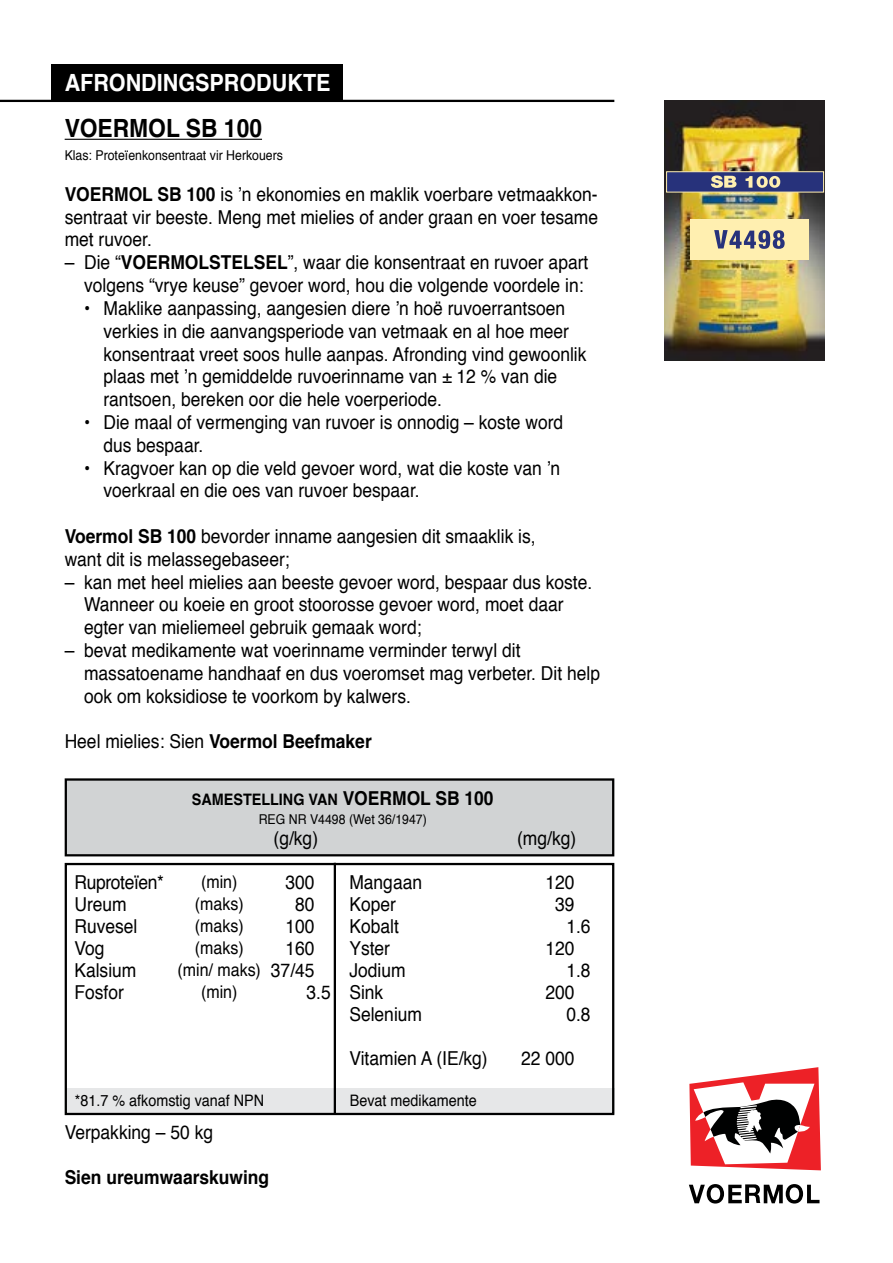
<style>
.page{position:relative;width:893px;height:1263px;background:#fff}
.page>*{position:absolute;margin:0;border:0;box-sizing:border-box;transform-origin:0 0}
.t1{font:700 25.05px "Helvetica";color:#000;scale:.91 1}
.t2{font:700 23.7px "Helvetica";color:#fff;scale:.91 1}
.t3{font:19.2px/22.8px "Helvetica";color:#000;scale:.91 1}
.t4{font:700 19.2px "Helvetica";color:#000;scale:.91 1}
.t5{font:19.2px "Helvetica";letter-spacing:-.02em;color:#000;scale:.91 1}
.t6{font:17.55px "Helvetica";color:#000;scale:.91 1}
.t7{font:15.75px "Helvetica";color:#000;scale:.91 1}
.t8{font:700 15.75px "Helvetica";color:#000;scale:.91 1}
.t9{font:13.5px "Helvetica";color:#000;scale:.91 1}
.s1{font-weight:700}
.s2{font-size:19.2px}
</style>
<div class="page">
<svg style="left:689px;top:1067px;width:132px;height:136px"></svg>
<img style="left:665px;top:100px;width:159px;height:261px">
<div style="left:666px;top:171px;width:158px;height:22px;background:#27327b;border:1px solid #ffefb0"></div>
<svg style="left:711px;top:175px;width:25px;height:13px"></svg>
<svg style="left:745px;top:176px;width:35px;height:12px"></svg>
<div style="left:690px;top:219px;width:119px;height:41px;background:#ffefb0"></div>
<svg style="left:714px;top:230px;width:71px;height:19px"></svg>
<hr style="left:65px;top:139px;width:197px;height:1px;background:#000">
<svg style="left:64px;top:778px;width:551px;height:337px"></svg>
<hr style="left:0;top:100px;width:614px;height:2px;background:#000">
<div style="left:51px;top:65px;width:292px;height:37px;background:#000"></div>
<p class="t2" style="left:65px;top:64px;width:294px">AFRONDINGSPRODUKTE</p>
<h1 class="t1" style="left:65px;top:108px;width:218px">VOERMOL SB 100</h1>
<p class="t9" style="left:65px;top:145px;width:241px">Klas: Proteïenkonsentraat vir Herkouers</p>
<p class="t3" style="left:65px;top:183px;width:588px;text-align:justify"><span class="s1">VOERMOL SB 100</span> is ’n ekonomies en maklik voerbare vetmaakkon&shy;sentraat vir beeste. Meng met mielies of ander graan en voer tesame met ruvoer.</p>
<p class="t3" style="left:65px;top:252px;width:577px;text-align:right">– Die “<span class="s1">VOERMOLSTELSEL</span>”, waar die konsentraat en ruvoer apart volgens “vrye keuse” gevoer word, hou die volgende voordele in:</p>
<p class="t3" style="left:103px;top:297px;width:532px;text-indent:-19px">• Maklike aanpassing, aangesien diere ’n hoë ruvoerrantsoen verkies in die aanvangsperiode van vetmaak en al hoe meer konsentraat vreet soos hulle aanpas. Afronding vind gewoonlik plaas met ’n gemiddelde ruvoerinname van ± 12 % van die rantsoen, bereken oor die hele voerperiode.</p>
<p class="t3" style="left:103px;top:411px;width:507px;text-indent:-19px">• Die maal of vermenging van ruvoer is onnodig – koste word dus bespaar.</p>
<p class="t3" style="left:103px;top:457px;width:504px;text-indent:-19px">• Kragvoer kan op die veld gevoer word, wat die koste van ’n voerkraal en die oes van ruvoer bespaar.</p>
<p class="t3" style="left:65px;top:525px;width:519px"><span class="s1">Voermol SB 100</span> bevorder inname aangesien dit smaaklik is, want dit is melassegebaseer;</p>
<p class="t3" style="left:84px;top:571px;width:560px;text-indent:-19px">– kan met heel mielies aan beeste gevoer word, bespaar dus koste.<br>Wanneer ou koeie en groot stoorosse gevoer word, moet daar egter van mieliemeel gebruik gemaak word;</p>
<p class="t3" style="left:84px;top:639px;width:569px;text-indent:-19px">– bevat medikamente wat voerinname verminder terwyl dit massatoename handhaaf en dus voeromset mag verbeter. Dit help ook om koksidiose te voorkom by kalwers.</p>
<p class="t3" style="left:65px;top:731px;width:339px">Heel mielies: Sien <span class="s1">Voermol Beefmaker</span></p>
<p class="t8" style="left:192px;top:787px;width:333px">SAMESTELLING VAN <span class="s2">VOERMOL SB 100</span></p>
<p class="t9" style="left:259px;top:808px;width:186px">REG NR V4498 (Wet 36/1947)</p>
<p class="t3" style="left:274px;top:828px;width:51px">(g/kg)</p>
<p class="t3" style="left:517px;top:828px;width:66px">(mg/kg)</p>
<p class="t5" style="left:74px;top:867px;width:100px">Ruproteïen*</p>
<p class="t6" style="left:201px;top:869px;width:41px">(min)</p>
<p class="t3" style="left:285px;top:871px;width:33px">300</p>
<p class="t3" style="left:74px;top:893px;width:59px">Ureum</p>
<p class="t6" style="left:195px;top:891px;width:55px">(maks)</p>
<p class="t3" style="left:295px;top:893px;width:23px">80</p>
<p class="t3" style="left:74px;top:915px;width:71px">Ruvesel</p>
<p class="t6" style="left:195px;top:913px;width:55px">(maks)</p>
<p class="t3" style="left:285px;top:915px;width:33px">100</p>
<p class="t3" style="left:74px;top:937px;width:35px">Vog</p>
<p class="t6" style="left:195px;top:935px;width:55px">(maks)</p>
<p class="t3" style="left:285px;top:937px;width:33px">160</p>
<p class="t3" style="left:74px;top:959px;width:70px">Kalsium</p>
<p class="t6" style="left:178px;top:957px;width:152px">(min/ maks) <span class="s2">37/45</span></p>
<p class="t3" style="left:74px;top:981px;width:56px">Fosfor</p>
<p class="t6" style="left:201px;top:979px;width:41px">(min)</p>
<p class="t3" style="left:307px;top:981px;width:28px">3.5</p>
<p class="t7" style="left:75px;top:1088px;width:210px">*81.7 % afkomstig vanaf NPN</p>
<p class="t3" style="left:65px;top:1121px;width:165px">Verpakking – 50 kg</p>
<p class="t4" style="left:65px;top:1162px;width:226px">Sien ureumwaarskuwing</p>
<p class="t3" style="left:349px;top:871px;width:81px">Mangaan</p>
<p class="t3" style="left:545px;top:871px;width:33px">120</p>
<p class="t3" style="left:349px;top:893px;width:53px">Koper</p>
<p class="t3" style="left:555px;top:893px;width:23px">39</p>
<p class="t3" style="left:349px;top:915px;width:56px">Kobalt</p>
<p class="t3" style="left:566px;top:915px;width:28px">1.6</p>
<p class="t3" style="left:349px;top:937px;width:46px">Yster</p>
<p class="t3" style="left:545px;top:937px;width:33px">120</p>
<p class="t3" style="left:349px;top:959px;width:63px">Jodium</p>
<p class="t3" style="left:566px;top:959px;width:28px">1.8</p>
<p class="t3" style="left:349px;top:981px;width:39px">Sink</p>
<p class="t3" style="left:545px;top:981px;width:33px">200</p>
<p class="t3" style="left:349px;top:1003px;width:81px">Selenium</p>
<p class="t3" style="left:566px;top:1003px;width:28px">0.8</p>
<p class="t3" style="left:349px;top:1047px;width:154px">Vitamien A (IE/kg)</p>
<p class="t3" style="left:521px;top:1047px;width:60px">22 000</p>
<p class="t7" style="left:350px;top:1088px;width:141px">Bevat medikamente</p>
</div>
